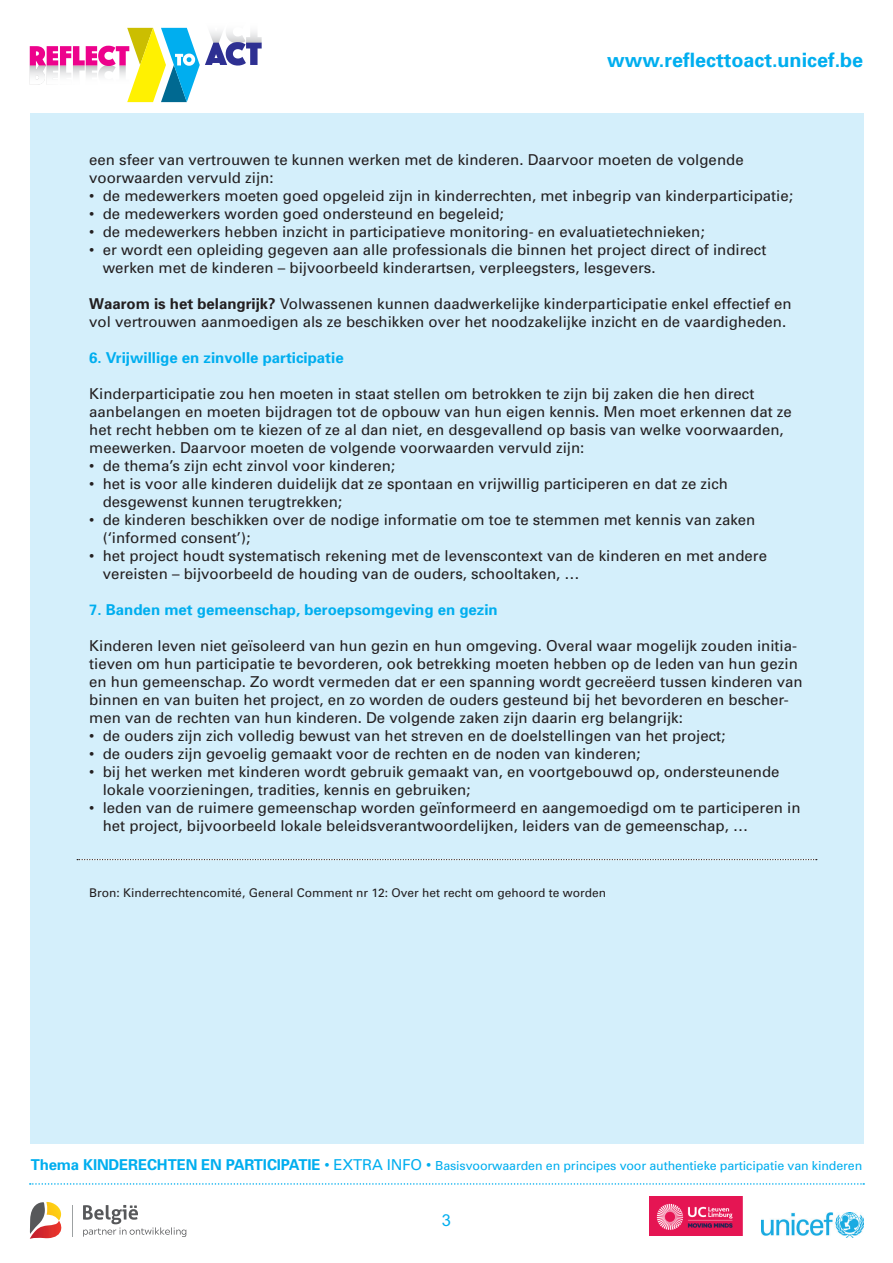
<style>
.page{position:relative;width:893px;height:1263px;background:#fff}
.page>*{position:absolute;margin:0;border:0;box-sizing:border-box;transform-origin:0 0}
.t1{font:700 19.8px "Univers";color:#00aeef}
.t2{font:16.5px "Arial";color:#00aeef}
.t3{font:15px/18px "Univers";color:#231f20}
.t4{font:700 15px "Univers";color:#00aeef}
.t5{font:12.45px "Univers";letter-spacing:-.01em;color:#00aeef}
.t6{font:12px "Univers";color:#231f20}
.s1{font-weight:700}
.s2{font-weight:700;font-size:15px}
.s3{font-size:15px}
</style>
<div class="page">
<svg style="left:30px;top:27px;width:232px;height:75px"></svg>
<div style="left:30px;top:113px;width:833px;height:1031px;background:#d4effb"></div>
<img style="left:761px;top:1212px;width:102px;height:25px">
<svg style="left:83px;top:1205px;width:103px;height:32px"></svg>
<hr style="left:72px;top:1205px;width:1px;height:32px;background:#9da1a2">
<svg style="left:30px;top:1202px;width:32px;height:37px"></svg>
<svg style="left:30px;top:1183px;width:834px;height:2px"></svg>
<img style="left:650px;top:1196px;width:93px;height:39px">
<svg style="left:77px;top:859px;width:740px;height:1px"></svg>
<h1 class="t1" style="left:607px;top:48px;width:257px">www.reflecttoact.unicef.be</h1>
<p class="t3" style="left:89px;top:151px;width:656px">een sfeer van vertrouwen te kunnen werken met de kinderen. Daarvoor moeten de volgende voorwaarden vervuld zijn:</p>
<p class="t3" style="left:89px;top:187px;width:705px">• de medewerkers moeten goed opgeleid zijn in kinderrechten, met inbegrip van kinderparticipatie;</p>
<p class="t3" style="left:89px;top:205px;width:416px">• de medewerkers worden goed ondersteund en begeleid;</p>
<p class="t3" style="left:89px;top:223px;width:617px">• de medewerkers hebben inzicht in participatieve monitoring- en evaluatietechnieken;</p>
<p class="t3" style="left:103px;top:241px;width:665px;text-indent:-14px">• er wordt een opleiding gegeven aan alle professionals die binnen het project direct of indirect werken met de kinderen – bijvoorbeeld kinderartsen, verpleegsters, lesgevers.</p>
<p class="t3" style="left:89px;top:295px;width:704px"><span class="s1">Waarom is het belangrijk?</span> Volwassenen kunnen daadwerkelijke kinderparticipatie enkel effectief en vol vertrouwen aanmoedigen als ze beschikken over het noodzakelijke inzicht en de vaardigheden.</p>
<p class="t4" style="left:89px;top:348px;width:256px">6. Vrijwillige en zinvolle participatie</p>
<p class="t3" style="left:89px;top:385px;width:704px">Kinderparticipatie zou hen moeten in staat stellen om betrokken te zijn bij zaken die hen direct aanbelangen en moeten bijdragen tot de opbouw van hun eigen kennis. Men moet erkennen dat ze het recht hebben om te kiezen of ze al dan niet, en desgevallend op basis van welke voorwaarden, meewerken. Daarvoor moeten de volgende voorwaarden vervuld zijn:</p>
<p class="t3" style="left:89px;top:457px;width:307px">• de thema’s zijn echt zinvol voor kinderen;</p>
<p class="t3" style="left:103px;top:475px;width:627px;text-indent:-14px">• het is voor alle kinderen duidelijk dat ze spontaan en vrijwillig participeren en dat ze zich desgewenst kunnen terugtrekken;</p>
<p class="t3" style="left:103px;top:511px;width:654px;text-indent:-14px">• de kinderen beschikken over de nodige informatie om toe te stemmen met kennis van zaken (‘informed consent’);</p>
<p class="t3" style="left:103px;top:547px;width:666px;text-indent:-14px">• het project houdt systematisch rekening met de levenscontext van de kinderen en met andere vereisten – bijvoorbeeld de houding van de ouders, schooltaken, …</p>
<p class="t4" style="left:89px;top:600px;width:410px">7. Banden met gemeenschap, beroepsomgeving en gezin</p>
<p class="t3" style="left:89px;top:637px;width:715px">Kinderen leven niet geïsoleerd van hun gezin en hun omgeving. Overal waar mogelijk zouden initia&shy;tieven om hun participatie te bevorderen, ook betrekking moeten hebben op de leden van hun gezin en hun gemeenschap. Zo wordt vermeden dat er een spanning wordt gecreëerd tussen kinderen van binnen en van buiten het project, en zo worden de ouders gesteund bij het bevorderen en bescher&shy;men van de rechten van hun kinderen. De volgende zaken zijn daarin erg belangrijk:</p>
<p class="t3" style="left:89px;top:727px;width:638px">• de ouders zijn zich volledig bewust van het streven en de doelstellingen van het project;</p>
<p class="t3" style="left:89px;top:745px;width:553px">• de ouders zijn gevoelig gemaakt voor de rechten en de noden van kinderen;</p>
<p class="t3" style="left:103px;top:763px;width:678px;text-indent:-14px">• bij het werken met kinderen wordt gebruik gemaakt van, en voortgebouwd op, ondersteunende lokale voorzieningen, tradities, kennis en gebruiken;</p>
<p class="t3" style="left:103px;top:799px;width:699px;text-indent:-14px">• leden van de ruimere gemeenschap worden geïnformeerd en aangemoedigd om te participeren in het project, bijvoorbeeld lokale beleidsverantwoordelijken, leiders van de gemeenschap, …</p>
<p class="t6" style="left:89px;top:885px;width:518px">Bron: Kinderrechtencomité, General Comment nr 12: Over het recht om gehoord te worden</p>
<p class="t5" style="left:31px;top:1158px;width:833px"><span class="s2">Thema KINDERECHTEN EN PARTICIPATIE</span> <span class="s3">• EXTRA INFO •</span> Basisvoorwaarden en principes voor authentieke participatie van kinderen</p>
<p class="t2" style="left:442px;top:1209px;width:11px">3</p>
</div>
